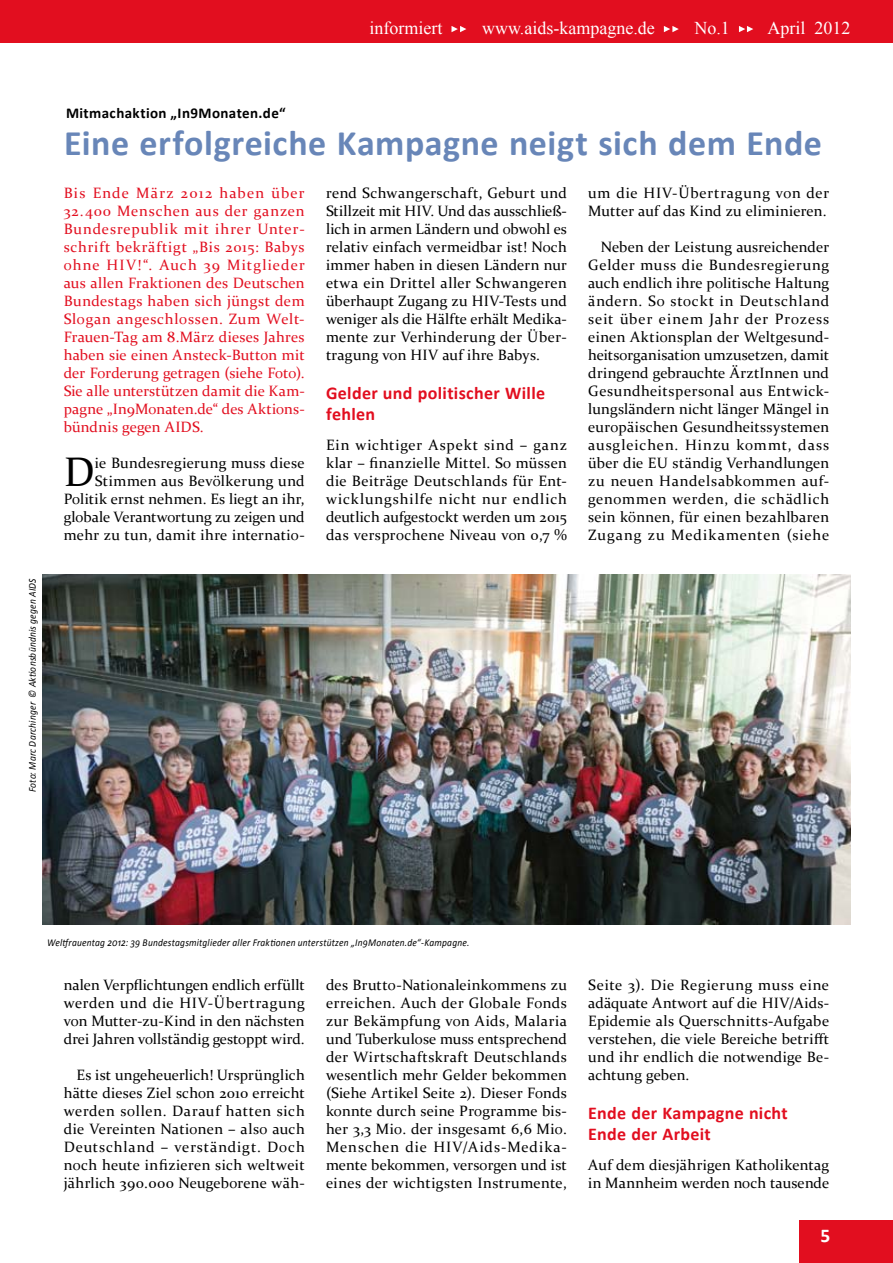
<style>
.page{position:relative;width:893px;height:1263px;background:#fff}
.page>*{position:absolute;margin:0;border:0;box-sizing:border-box;transform-origin:0 0}
.t1{font:41.4px "Constantia";color:#000}
.t2{font:700 36px "Calibri";letter-spacing:.015em;color:#6886b8}
.t3{font:700 19.5px "Calibri";color:#fff}
.t4{font:700 18px/21px "Calibri";letter-spacing:.02em;color:#e20e1f}
.t5{font:18px "Times New Roman";color:#fff}
.t6{font:15px/18px "Constantia";letter-spacing:.015em;color:#000;text-align:justify}
.t7{font:15px/18px "Constantia";letter-spacing:.01em;color:#e20e1f;text-align:justify}
.t8{font:700 15px "Calibri";letter-spacing:.025em;color:#000}
.t9{font:italic 10.5px "Calibri";letter-spacing:.025em;color:#000;scale:.9 1}
</style>
<div class="page">
<div style="left:0;top:0;width:893px;height:43px;background:#e20e1f"></div>
<svg style="left:451px;top:26px;width:15px;height:6px"></svg>
<svg style="left:664px;top:26px;width:15px;height:6px"></svg>
<svg style="left:739px;top:26px;width:14px;height:6px"></svg>
<div style="left:799px;top:1220px;width:94px;height:43px;background:#e20e1f"></div>
<img style="left:43px;top:574px;width:807px;height:351px">
<p class="t5" style="left:369px;top:16px;width:74px">informiert</p>
<p class="t5" style="left:482px;top:16px;width:174px">www.aids-kampagne.de</p>
<p class="t5" style="left:694px;top:16px;width:37px">No.1</p>
<p class="t5" style="left:767px;top:16px;width:84px">April 2012</p>
<p class="t9" style="left:25px;top:792px;width:239px;rotate:-90deg">Foto: Marc Darchinger © Aktionsbündnis gegen AIDS</p>
<p class="t8" style="left:66px;top:103px;width:221px">Mitmachaktion „In9Monaten.de“</p>
<h2 class="t2" style="left:64px;top:120px;width:759px">Eine erfolgreiche Kampagne neigt sich dem Ende</h2>
<p class="t7" style="left:64px;top:183px;width:242px">Bis Ende März 2012 haben über 32.400 Menschen aus der ganzen Bundesrepublik mit ihrer Unter&shy;schrift bekräftigt „Bis 2015: Babys ohne HIV!“. Auch 39 Mitglieder aus allen Fraktionen des Deutschen Bundestags haben sich jüngst dem Slogan angeschlossen. Zum Welt-Frauen-Tag am 8.März dieses Jahres haben sie einen Ansteck-Button mit der Forderung getragen (siehe Foto).<br>Sie alle unterstützen damit die Kam&shy;pagne „In9Monaten.de“ des Aktions&shy;bündnis gegen AIDS.</p>
<h1 class="t1" style="left:64px;top:444px;width:33px">D</h1>
<p class="t6" style="left:64px;top:453px;width:242px;text-align:right">ie Bundesregierung muss diese Stimmen aus Bevölkerung und Politik ernst nehmen. Es liegt an ihr, globale Verantwortung zu zeigen und mehr zu tun, damit ihre internatio-</p>
<p class="t6" style="left:326px;top:183px;width:242px">rend Schwangerschaft, Geburt und Stillzeit mit HIV. Und das ausschließ&shy;lich in armen Ländern und obwohl es relativ einfach vermeidbar ist! Noch immer haben in diesen Ländern nur etwa ein Drittel aller Schwangeren überhaupt Zugang zu HIV-Tests und weniger als die Hälfte erhält Medika&shy;mente zur Verhinderung der Über&shy;tragung von HIV auf ihre Babys.</p>
<p class="t4" style="left:326px;top:383px;width:221px">Gelder und politischer Wille fehlen</p>
<p class="t6" style="left:326px;top:435px;width:242px">Ein wichtiger Aspekt sind – ganz klar – finanzielle Mittel. So müssen die Beiträge Deutschlands für Ent&shy;wicklungshilfe nicht nur endlich deutlich aufgestockt werden um 2015 das versprochene Niveau von 0,7 %</p>
<p class="t6" style="left:588px;top:183px;width:242px">um die HIV-Übertragung von der<br>Mutter auf das Kind zu eliminieren.</p>
<p class="t6" style="left:588px;top:237px;width:242px;text-indent:13px">Neben der Leistung ausreichender Gelder muss die Bundesregierung auch endlich ihre politische Haltung ändern. So stockt in Deutschland seit über einem Jahr der Prozess einen Aktionsplan der Weltgesund&shy;heitsorganisation umzusetzen, damit dringend gebrauchte ÄrztInnen und Gesundheitspersonal aus Entwick&shy;lungsländern nicht länger Mängel in europäischen Gesundheitssystemen ausgleichen. Hinzu kommt, dass über die EU ständig Verhandlungen zu neuen Handelsabkommen auf&shy;genommen werden, die schädlich sein können, für einen bezahlbaren Zugang zu Medikamenten (siehe</p>
<p class="t9" style="left:47px;top:935px;width:471px">Weltfrauentag 2012: 39 Bundestagsmitglieder aller Fraktionen unterstützen „In9Monaten.de“-Kampagne.</p>
<p class="t6" style="left:64px;top:975px;width:242px">nalen Verpflichtungen endlich erfüllt werden und die HIV-Übertragung von Mutter-zu-Kind in den nächsten drei Jahren vollständig gestoppt wird.</p>
<p class="t6" style="left:64px;top:1065px;width:242px;text-indent:13px">Es ist ungeheuerlich! Ursprünglich hätte dieses Ziel schon 2010 erreicht werden sollen. Darauf hatten sich die Vereinten Nationen – also auch Deutschland – verständigt. Doch noch heute infizieren sich weltweit jährlich 390.000 Neugeborene wäh-</p>
<p class="t6" style="left:326px;top:975px;width:242px">des Brutto-Nationaleinkommens zu erreichen. Auch der Globale Fonds zur Bekämpfung von Aids, Malaria und Tuberkulose muss entsprechend der Wirtschaftskraft Deutschlands wesentlich mehr Gelder bekommen (Siehe Artikel Seite 2). Dieser Fonds konnte durch seine Programme bis&shy;her 3,3 Mio. der insgesamt 6,6 Mio.<br>Menschen die HIV/Aids-Medika&shy;mente bekommen, versorgen und ist eines der wichtigsten Instrumente,</p>
<p class="t6" style="left:588px;top:975px;width:242px">Seite 3). Die Regierung muss eine adäquate Antwort auf die HIV/Aids-Epidemie als Querschnitts-Aufgabe verstehen, die viele Bereiche betrifft und ihr endlich die notwendige Be&shy;achtung geben.</p>
<p class="t4" style="left:588px;top:1103px;width:201px">Ende der Kampagne nicht<br>Ende der Arbeit</p>
<p class="t6" style="left:588px;top:1155px;width:242px">Auf dem diesjährigen Katholikentag in Mannheim werden noch tausende</p>
<h3 class="t3" style="left:820px;top:1223px;width:11px">5</h3>
</div>
